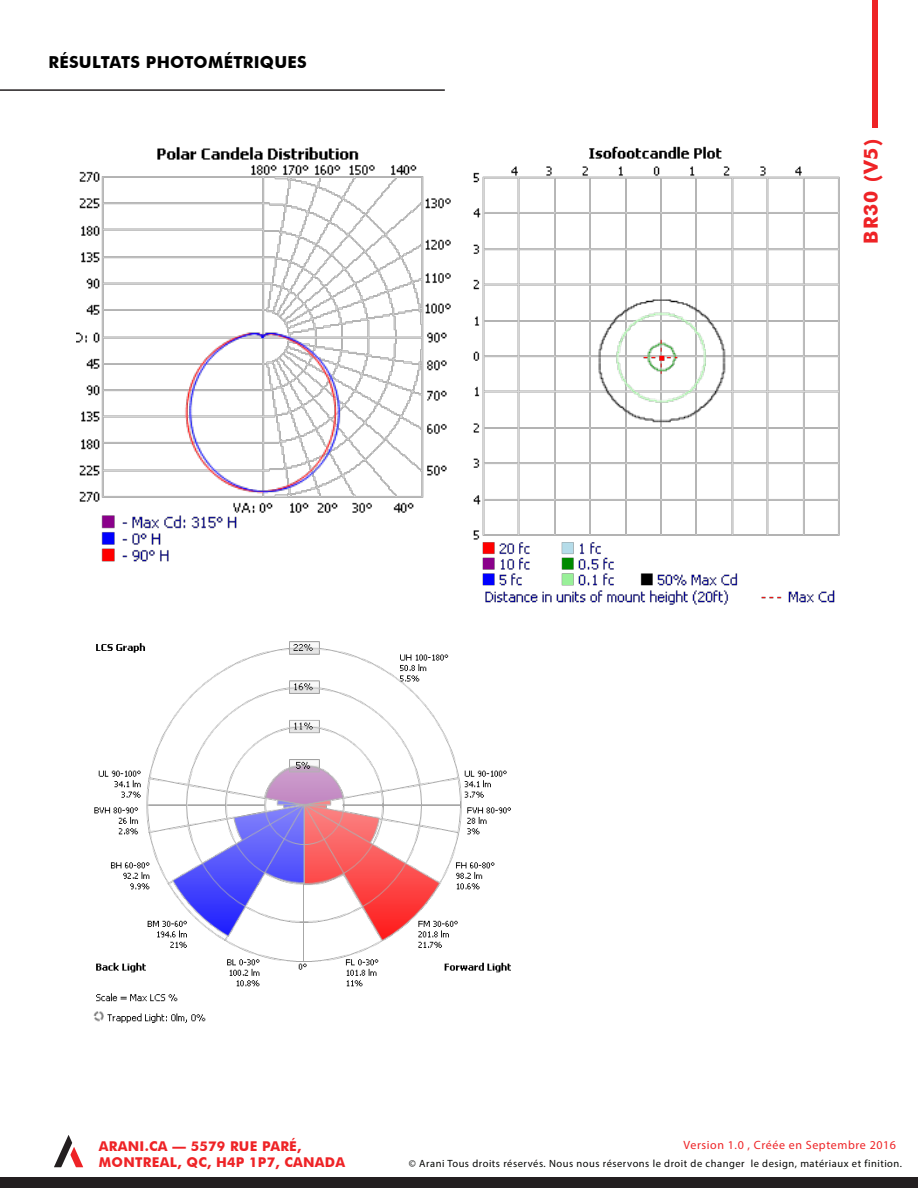
<style>
.page{position:relative;width:918px;height:1188px;background:#fff}
.page>*{position:absolute;margin:0;border:0;box-sizing:border-box;transform-origin:0 0}
.t1{font:700 19.5px "Futura BT";color:#ee2326}
.t2{font:700 16.5px "Futura BT";letter-spacing:.02em;color:#000}
.t3{font:700 13.5px/16.2px "Futura BT";letter-spacing:.02em;color:#ee2326}
.t4{font:12px "Myriad Pro";letter-spacing:.05em;color:#ee2326}
.t5{font:10.5px "Myriad Pro";letter-spacing:.05em;color:#040503}
</style>
<div class="page">
<img style="left:473px;top:146px;width:367px;height:459px">
<img style="left:76px;top:147px;width:375px;height:415px">
<img style="left:93px;top:641px;width:418px;height:382px">
<div style="left:873px;top:0;width:5px;height:127px;background:#ee2326"></div>
<div style="left:0;top:1177px;width:918px;height:11px;background:#231f20"></div>
<svg style="left:54px;top:1135px;width:29px;height:32px"></svg>
<hr style="left:0;top:89px;width:445px;height:2px;background:#231f20">
<p class="t2" style="left:48px;top:52px;width:260px">RÉSULTATS PHOTOMÉTRIQUES</p>
<p class="t1" style="left:859px;top:244px;width:106px;rotate:-90deg">BR30 (V5)</p>
<p class="t3" style="left:99px;top:1138px;width:248px">ARANI.CA — 5579 RUE PARÉ,<br>MONTREAL, QC, H4P 1P7, CANADA</p>
<p class="t4" style="left:684px;top:1138px;width:214px">Version 1.0 , Créée en Septembre 2016</p>
<p class="t5" style="left:409px;top:1157px;width:495px">© Arani Tous droits réservés. Nous nous réservons le droit de changer le design, matériaux et finition.</p>
</div>
